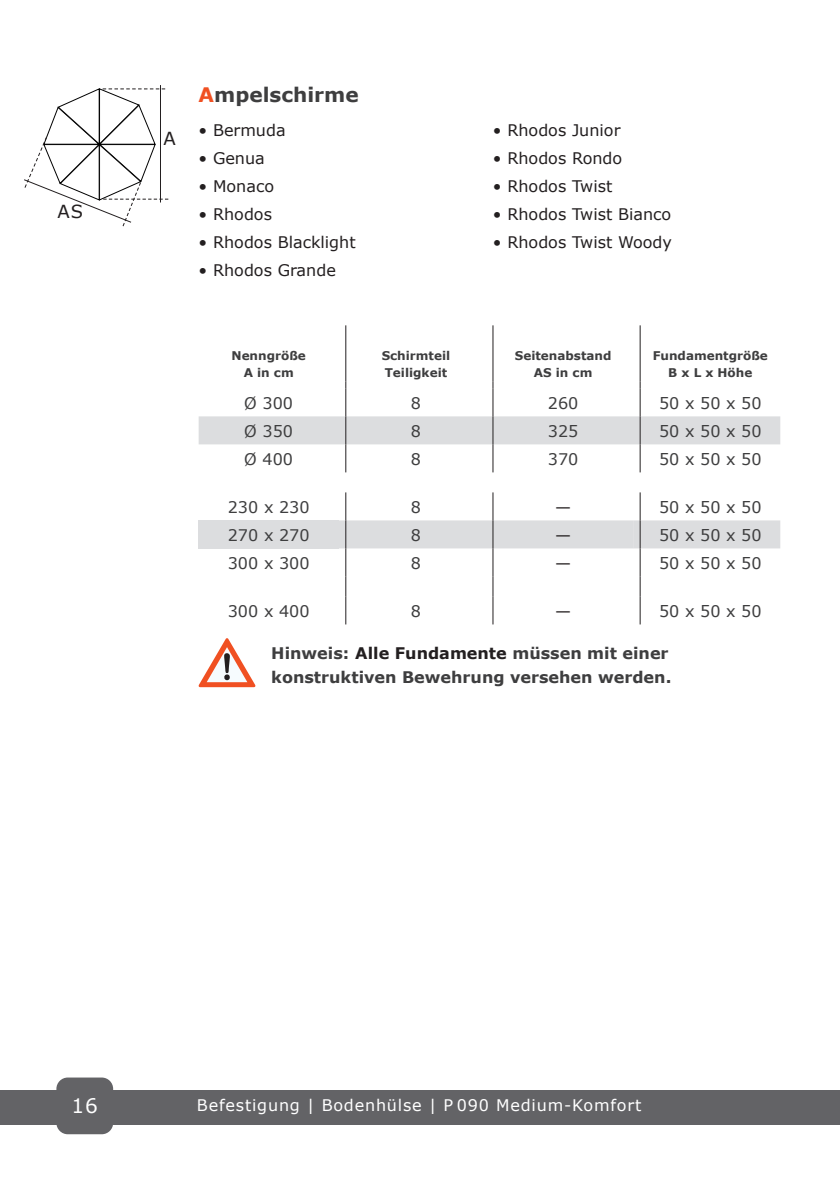
<style>
.page{position:relative;width:840px;height:1191px;background:#fff}
.page>*{position:absolute;margin:0;border:0;box-sizing:border-box;transform-origin:0 0}
.text{font:700 20px "Verdana";color:#3e3e3f}
.t1{font:20px "Verdana";color:#fff}
.t2{font:18px "Verdana";color:#231f20}
.text-2{font:16px "Verdana";color:#231f20}
.t3{font:16px "Verdana";color:#3e3e3f}
.ü1{font:700 16px/24px "Verdana";color:#3e3e3f}
.t4{font:16px "Verdana";letter-spacing:.05em;color:#fff}
.t5{font:700 12px "Verdana";color:#3e3e3f}
.s1{color:#f05022}
.s2{color:#231f20}
</style>
<div class="page">
<div style="left:0;top:1090px;width:839px;height:34px;background:#636366"></div>
<div style="left:56px;top:1077px;width:57px;height:57px;background:#636366;border-radius:11px"></div>
<div style="left:198px;top:520px;width:140px;height:28px;background:#dcdddf"></div>
<hr style="left:345px;top:325px;width:1px;height:56px;background:#231f20">
<hr style="left:492px;top:325px;width:1px;height:56px;background:#231f20">
<hr style="left:639px;top:325px;width:1px;height:56px;background:#231f20">
<svg style="left:198px;top:381px;width:581px;height:91px"></svg>
<svg style="left:338px;top:492px;width:441px;height:132px"></svg>
<svg style="left:198px;top:638px;width:58px;height:49px"></svg>
<hr style="left:160px;top:85px;width:1px;height:117px;background:#231f20">
<svg style="left:24px;top:88px;width:144px;height:138px"></svg>
<p class="t2" style="left:58px;top:199px;width:27px">AS</p>
<p class="t2" style="left:163px;top:126px;width:14px">A</p>
<p class="text" style="left:198px;top:80px;width:161px"><span class="s1">A</span>mpelschirme</p>
<p class="text-2" style="left:198px;top:119px;width:88px">• Bermuda</p>
<p class="text-2" style="left:492px;top:119px;width:129px">• Rhodos Junior</p>
<p class="text-2" style="left:198px;top:147px;width:68px">• Genua</p>
<p class="text-2" style="left:492px;top:147px;width:131px">• Rhodos Rondo</p>
<p class="text-2" style="left:198px;top:175px;width:77px">• Monaco</p>
<p class="text-2" style="left:492px;top:175px;width:121px">• Rhodos Twist</p>
<p class="text-2" style="left:198px;top:203px;width:75px">• Rhodos</p>
<p class="text-2" style="left:492px;top:203px;width:180px">• Rhodos Twist Bianco</p>
<p class="text-2" style="left:198px;top:231px;width:158px">• Rhodos Blacklight</p>
<p class="text-2" style="left:492px;top:231px;width:180px">• Rhodos Twist Woody</p>
<p class="text-2" style="left:198px;top:259px;width:139px">• Rhodos Grande</p>
<p class="t5" style="left:231px;top:347px;width:76px">Nenngröße</p>
<p class="t5" style="left:243px;top:364px;width:51px">A in cm</p>
<p class="t5" style="left:381px;top:347px;width:70px">Schirmteil</p>
<p class="t5" style="left:384px;top:364px;width:64px">Teiligkeit</p>
<p class="t5" style="left:514px;top:347px;width:98px">Seitenabstand</p>
<p class="t5" style="left:533px;top:364px;width:60px">AS in cm</p>
<p class="t5" style="left:652px;top:347px;width:117px">Fundamentgröße</p>
<p class="t5" style="left:668px;top:364px;width:86px">B x L x Höhe</p>
<p class="t3" style="left:244px;top:392px;width:50px">Ø 300</p>
<p class="t3" style="left:410px;top:392px;width:12px">8</p>
<p class="t3" style="left:547px;top:392px;width:32px">260</p>
<p class="t3" style="left:658px;top:392px;width:104px">50 x 50 x 50</p>
<p class="t3" style="left:244px;top:420px;width:50px">Ø 350</p>
<p class="t3" style="left:410px;top:420px;width:12px">8</p>
<p class="t3" style="left:547px;top:420px;width:32px">325</p>
<p class="t3" style="left:658px;top:420px;width:104px">50 x 50 x 50</p>
<p class="t3" style="left:244px;top:448px;width:50px">Ø 400</p>
<p class="t3" style="left:410px;top:448px;width:12px">8</p>
<p class="t3" style="left:547px;top:448px;width:32px">370</p>
<p class="t3" style="left:658px;top:448px;width:104px">50 x 50 x 50</p>
<p class="t3" style="left:228px;top:496px;width:83px">230 x 230</p>
<p class="t3" style="left:410px;top:496px;width:12px">8</p>
<p class="text-2" style="left:555px;top:496px;width:17px">—</p>
<p class="t3" style="left:658px;top:496px;width:104px">50 x 50 x 50</p>
<p class="t3" style="left:228px;top:524px;width:83px">270 x 270</p>
<p class="t3" style="left:410px;top:524px;width:12px">8</p>
<p class="text-2" style="left:555px;top:524px;width:17px">—</p>
<p class="t3" style="left:658px;top:524px;width:104px">50 x 50 x 50</p>
<p class="t3" style="left:228px;top:552px;width:83px">300 x 300</p>
<p class="t3" style="left:410px;top:552px;width:12px">8</p>
<p class="text-2" style="left:555px;top:552px;width:17px">—</p>
<p class="t3" style="left:658px;top:552px;width:104px">50 x 50 x 50</p>
<p class="t3" style="left:228px;top:600px;width:83px">300 x 400</p>
<p class="t3" style="left:410px;top:600px;width:12px">8</p>
<p class="text-2" style="left:555px;top:600px;width:17px">—</p>
<p class="t3" style="left:658px;top:600px;width:104px">50 x 50 x 50</p>
<p class="ü1" style="left:271px;top:640px;width:401px">Hinweis: <span class="s2">Alle Fundamente</span> müssen mit einer konstruktiven Bewehrung versehen werden.</p>
<p class="t1" style="left:71px;top:1092px;width:28px">16</p>
<p class="t4" style="left:197px;top:1094px;width:445px">Befestigung | Bodenhülse | P 090 Medium-Komfort</p>
</div>
